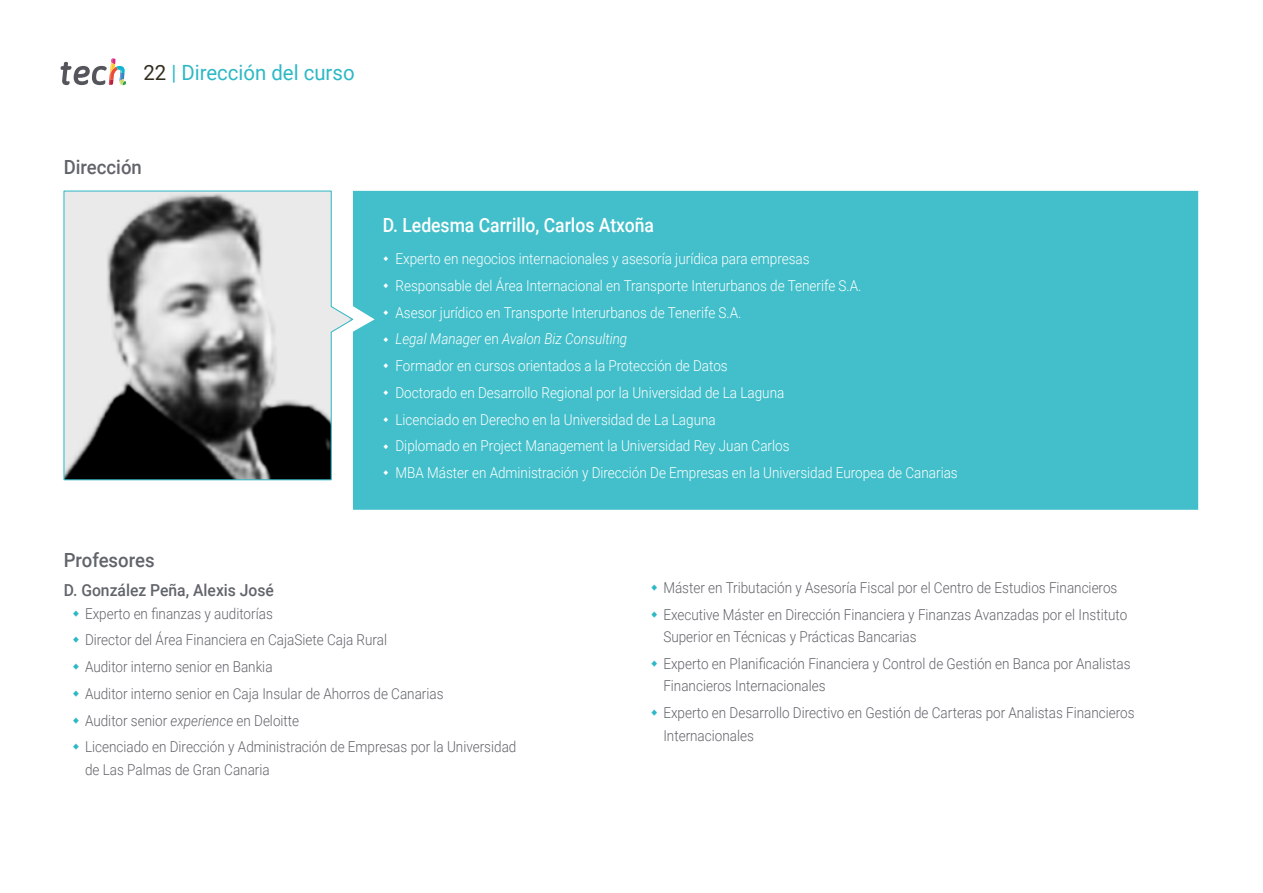
<style>
.page{position:relative;width:1263px;height:893px;background:#fff}
.page>*{position:absolute;margin:0;border:0;box-sizing:border-box;transform-origin:0 0}
.t1{font:21px "Roboto";color:#2db8c5}
.t2{font:500 19.5px "Roboto";color:#fff;scale:.9 1}
.t3{font:500 19.5px "Roboto";color:#61646a;scale:.95 1}
.t4{font:500 16.5px "Roboto";color:#61646a;scale:.95 1}
.t5{font:300 15px/26.7px "Roboto";color:#61646a;scale:.9 1}
.t6{font:300 15px/26.7px "Roboto";color:#fff;scale:.9 1}
.s1{color:#312e20}
.s2{font-style:italic}
</style>
<div class="page">
<svg style="left:61px;top:58px;width:65px;height:28px"></svg>
<div style="left:353px;top:191px;width:845px;height:319px;background:#42bfca"></div>
<svg style="left:64px;top:191px;width:289px;height:289px;background:#9b9c9c"></svg>
<svg style="left:384px;top:256px;width:4px;height:5px"></svg>
<svg style="left:384px;top:283px;width:4px;height:5px"></svg>
<svg style="left:384px;top:310px;width:4px;height:5px"></svg>
<svg style="left:384px;top:337px;width:4px;height:5px"></svg>
<svg style="left:384px;top:363px;width:4px;height:5px"></svg>
<svg style="left:384px;top:390px;width:4px;height:5px"></svg>
<svg style="left:384px;top:417px;width:4px;height:5px"></svg>
<svg style="left:384px;top:444px;width:4px;height:5px"></svg>
<svg style="left:384px;top:470px;width:4px;height:5px"></svg>
<h1 class="t1" style="left:144px;top:58px;width:213px"><span class="s1">22</span> | Dirección del curso</h1>
<h2 class="t3" style="left:64px;top:153px;width:84px">Dirección</h2>
<h2 class="t2" style="left:383px;top:212px;width:303px">D. Ledesma Carrillo, Carlos Atxoña</h2>
<p class="t6" style="left:395px;top:245px;width:626px">Experto en negocios internacionales y asesoría jurídica para empresas<br>Responsable del Área Internacional en Transporte Interurbanos de Tenerife S.A.<br>Asesor jurídico en Transporte Interurbanos de Tenerife S.A.<br><span class="s2">Legal Manager</span> en <span class="s2">Avalon Biz Consulting<br></span>Formador en cursos orientados a la Protección de Datos<br>Doctorado en Desarrollo Regional por la Universidad de La Laguna<br>Licenciado en Derecho en la Universidad de La Laguna<br>Diplomado en Project Management la Universidad Rey Juan Carlos<br>MBA Máster en Administración y Dirección De Empresas en la Universidad Europea de Canarias</p>
<h2 class="t3" style="left:64px;top:546px;width:97px">Profesores</h2>
<p class="t4" style="left:64px;top:579px;width:223px">D. González Peña, Alexis José</p>
<p class="t5" style="left:85px;top:599px;width:481px">Experto en finanzas y auditorías<br>Director del Área Financiera en CajaSiete Caja Rural<br>Auditor interno senior en Bankia<br>Auditor interno senior en Caja Insular de Ahorros de Canarias<br>Auditor senior <span class="s2">experience</span> en Deloitte<br>Licenciado en Dirección y Administración de Empresas por la Universidad</p>
<p class="t5" style="left:85px;top:756px;width:207px">de Las Palmas de Gran Canaria</p>
<p class="t5" style="left:663px;top:574px;width:517px">Máster en Tributación y Asesoría Fiscal por el Centro de Estudios Financieros<br>Executive Máster en Dirección Financiera y Finanzas Avanzadas por el Instituto</p>
<p class="t5" style="left:663px;top:623px;width:521px">Superior en Técnicas y Prácticas Bancarias<br>Experto en Planificación Financiera y Control de Gestión en Banca por Analistas</p>
<p class="t5" style="left:663px;top:672px;width:525px">Financieros Internacionales<br>Experto en Desarrollo Directivo en Gestión de Carteras por Analistas Financieros</p>
<p class="t5" style="left:663px;top:721px;width:102px">Internacionales</p>
</div>
